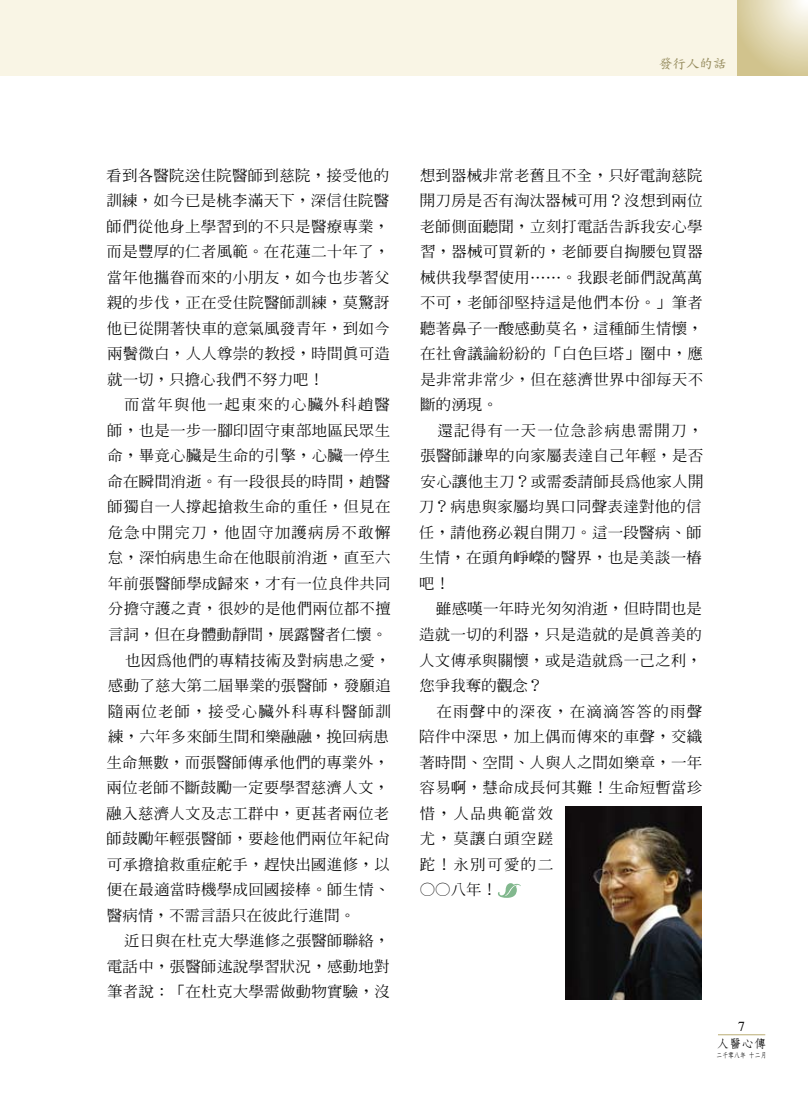
<style>
.page{position:relative;width:808px;height:1106px;background:#fff}
.page>*{position:absolute;margin:0;border:0;box-sizing:border-box;transform-origin:0 0}
.t1{font:500 14.85px/25.5px "Inn Ming";letter-spacing:.015em;color:#000;text-align:justify;scale:1.04 1}
.t2{font:500 14.85px "Inn Ming";letter-spacing:.075em;color:#000;scale:1.04 1}
.t3{font:13.65px "Times";color:#000}
.t4{font:700 13.5px "Zen Kai";color:#988e61}
.t5{font:700 11.7px "Nan Sung";color:#000;scale:1.05 1}
.t6{font:700 7.2px "Nan Sung";color:#000;scale:.82 1}
.s1{font-family:"DF Biao Kai Shu Std W5";font-weight:400}
</style>
<div class="page">
<hr style="left:718px;top:1034px;width:47px;height:1px;background:#bfb27c">
<div style="left:0;top:0;width:808px;height:76px;background:#f9f5e5"></div>
<svg style="left:737px;top:0;width:71px;height:76px;background:#dfd6b0"></svg>
<img style="left:565px;top:806px;width:137px;height:193px">
<svg style="left:498px;top:883px;width:23px;height:14px"></svg>
<p class="t4" style="left:659px;top:57px;width:69px">發行人的話</p>
<p class="t1" style="left:106px;top:162px;width:274px">看到各醫院送住院醫師到慈院，接受他的訓練，如今已是桃李滿天下，深信住院醫師們從他身上學習到的不只是醫療專業，而是豐厚的仁者風範。在花蓮二十年了，當年他攜眷而來的小朋友，如今也步著父親的步伐，正在受住院醫師訓練，莫驚訝他已從開著快車的意氣風發青年，到如今兩鬢微白，人人尊崇的教授，時間真可造就一切，只擔心我們不努力吧！</p>
<p class="t2" style="left:124px;top:397px;width:257px">而當年與他一起東來的心臟外科趙醫</p>
<p class="t1" style="left:107px;top:417px;width:273px">師，也是一步一腳印固守東部地區民眾生</p>
<p class="t1" style="left:107px;top:443px;width:273px">命，畢竟心臟是生命的引擎，心臟一停生</p>
<p class="t1" style="left:107px;top:468px;width:273px">命在瞬間消逝。有一段很長的時間，趙醫</p>
<p class="t1" style="left:108px;top:494px;width:273px">師獨自一人撐起搶救生命的重任，但見在</p>
<p class="t2" style="left:108px;top:525px;width:273px">危急中開完刀，他固守加護病房不敢懈</p>
<p class="t1" style="left:108px;top:545px;width:273px">怠，深怕病患生命在他眼前消逝，直至六</p>
<p class="t1" style="left:108px;top:570px;width:273px">年前張醫師學成歸來，才有一位良伴共同</p>
<p class="t1" style="left:108px;top:596px;width:273px">分擔守護之責，很妙的是他們兩位都不擅</p>
<p class="t1" style="left:108px;top:621px;width:270px">言詞，但在身體動靜間，展露醫者仁懷。</p>
<p class="t1" style="left:125px;top:647px;width:257px">也因為他們的專精技術及對病患之愛，</p>
<p class="t1" style="left:108px;top:672px;width:273px">感動了慈大第二屆畢業的張醫師，發願追</p>
<p class="t2" style="left:108px;top:703px;width:273px">隨兩位老師，接受心臟外科專科醫師訓</p>
<p class="t1" style="left:108px;top:723px;width:272px">練，六年多來師生間和樂融融，挽回病患</p>
<p class="t1" style="left:106px;top:749px;width:273px">生命無數，而張醫師傳承他們的專業外，</p>
<p class="t1" style="left:106px;top:774px;width:273px">兩位老師不斷鼓勵一定要學習慈濟人文，</p>
<p class="t1" style="left:107px;top:800px;width:273px">融入慈濟人文及志工群中，更甚者兩位老</p>
<p class="t1" style="left:107px;top:825px;width:273px">師鼓勵年輕張醫師，要趁他們兩位年紀尚</p>
<p class="t1" style="left:107px;top:851px;width:273px">可承擔搶救重症舵手，趕快出國進修，以</p>
<p class="t1" style="left:107px;top:876px;width:273px">便在最適當時機學成回國接棒。師生情、</p>
<p class="t1" style="left:107px;top:902px;width:240px">醫病情，不需言語只在彼此行進間。</p>
<p class="t1" style="left:124px;top:927px;width:257px">近日與在杜克大學進修之張醫師聯絡，</p>
<p class="t1" style="left:107px;top:953px;width:273px">電話中，張醫師述說學習狀況，感動地對</p>
<p class="t1" style="left:107px;top:978px;width:273px">筆者說：「在杜克大學需做動物實驗，沒</p>
<p class="t1" style="left:420px;top:162px;width:274px">想到器械非常老舊且不全，只好電詢慈院開刀房是否有淘汰器械可用？沒想到兩位老師側面聽聞，立刻打電話告訴我安心學習，器械可買新的，老師要自掏腰包買器械供我學習使用<span class="s1">……</span>。我跟老師們說萬萬不可，老師卻堅持這是他們本份。」筆者聽著鼻子一酸感動莫名，這種師生情懷，在社會議論紛紛的「白色巨塔」圈中，應是非常非常少，但在慈濟世界中卻每天不斷的湧現。</p>
<p class="t1" style="left:419px;top:417px;width:275px;text-indent:19px">還記得有一天一位急診病患需開刀，張醫師謙卑的向家屬表達自己年輕，是否安心讓他主刀？或需委請師長為他家人開刀？病患與家屬均異口同聲表達對他的信任，請他務必親自開刀。這一段醫病、師生情，在頭角崢嶸的醫界，也是美談一樁吧！</p>
<p class="t1" style="left:419px;top:596px;width:274px;text-indent:17px">雖感嘆一年時光匆匆消逝，但時間也是造就一切的利器，只是造就的是真善美的人文傳承與關懷，或是造就為一己之利，您爭我奪的觀念？</p>
<p class="t1" style="left:419px;top:698px;width:274px;text-align:left;text-indent:17px">在雨聲中的深夜，在滴滴答答的雨聲陪伴中深思，加上偶而傳來的車聲，交織著時間、空間、人與人之間如樂章，一年容易啊，慧命成長何其難！生命短暫當珍惜，人品典範當效<br>尤，莫讓白頭空蹉<br>跎！永別可愛的二</p>
<p class="t1" style="left:420px;top:876px;width:76px">○○八年！</p>
<p class="t3" style="left:738px;top:1013px;width:8px">7</p>
<p class="t5" style="left:717px;top:1037px;width:49px">人醫心傳</p>
<p class="t6" style="left:716px;top:1051px;width:63px">二千零八年 十二月</p>
</div>
